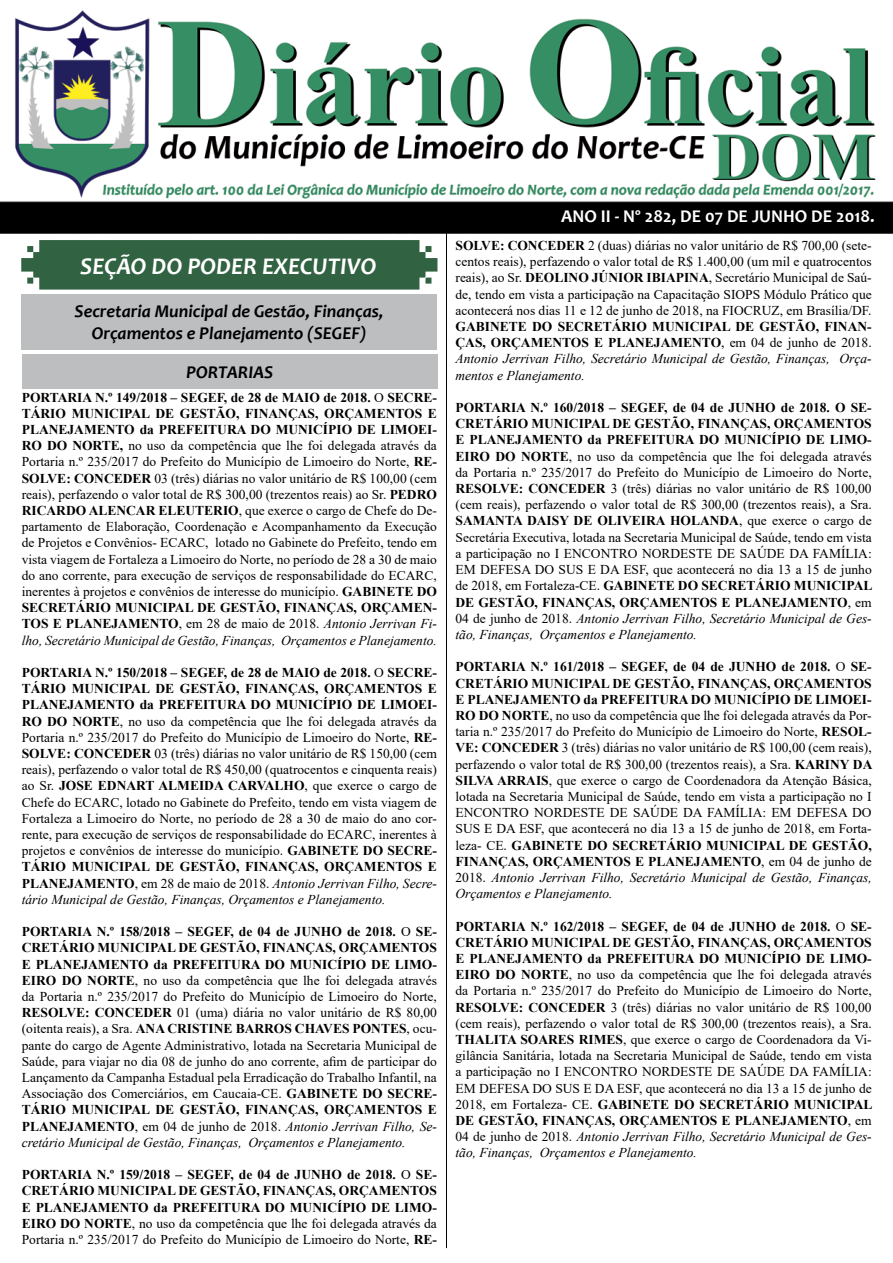
<style>
.page{position:relative;width:893px;height:1263px;background:#fff}
.page>*{position:absolute;margin:0;border:0;box-sizing:border-box;transform-origin:0 0}
.t1{font:italic 700 24px "Candara";color:#fff}
.t2{font:italic 700 18px/21.6px "Candara";color:#000;text-align:center}
.t3{font:700 18px "Candara";color:#fff}
.t4{font:13.5px/16.2px "Times New Roman";color:#000;text-align:justify}
.t5{font:700 13.5px/16.2px "Times New Roman";color:#000;text-align:justify}
.t6{font:italic 13.5px/16.2px "Times New Roman";color:#000;text-align:justify}
.s1{font-weight:700}
.s2{font-style:italic}
.s3{font-weight:400}
.s4{font-weight:700;font-style:normal}
.s5{font-style:normal}
</style>
<div class="page">
<img style="left:0;top:10px;width:893px;height:224px">
<svg style="left:21px;top:240px;width:416px;height:50px;background:#3c6a4b"></svg>
<hr style="left:446px;top:233px;width:1px;height:1015px;background:#000">
<div style="left:21px;top:294px;width:416px;height:55px;background:#bcbec0"></div>
<div style="left:22px;top:354px;width:415px;height:34px;background:#bcbec0"></div>
<h1 class="t1" style="left:80px;top:251px;width:298px">SEÇÃO DO PODER EXECUTIVO</h1>
<h2 class="t2" style="left:75px;top:300px;width:310px">Secretaria Municipal de Gestão, Finanças,<br>Orçamentos e Planejamento (SEGEF)</h2>
<h2 class="t2" style="left:186px;top:361px;width:89px">PORTARIAS</h2>
<p class="t4" style="left:22px;top:388px;width:417px"><span class="s1">PORTARIA N.º 149/2018 – SEGEF, de 28 de MAIO de 2018.</span> O <span class="s1">SECRE-TÁRIO MUNICIPAL DE GESTÃO, FINANÇAS, ORÇAMENTOS E PLANEJAMENTO da PREFEITURA DO MUNICÍPIO DE LIMOEI-RO DO NORTE,</span> no uso da competência que lhe foi delegada através da Portaria n.º 235/2017 do Prefeito do Município de Limoeiro do Norte, <span class="s1">RE-SOLVE: CONCEDER</span> 03 (três) diárias no valor unitário de R$ 100,00 (cem reais), perfazendo o valor total de R$ 300,00 (trezentos reais) ao Sr. <span class="s1">PEDRO RICARDO ALENCAR ELEUTERIO</span>, que exerce o cargo de Chefe do De&shy;partamento de Elaboração, Coordenação e Acompanhamento da Execução de Projetos e Convênios- ECARC, lotado no Gabinete do Prefeito, tendo em vista viagem de Fortaleza a Limoeiro do Norte, no período de 28 a 30 de maio do ano corrente, para execução de serviços de responsabilidade do ECARC, inerentes à projetos e convênios de interesse do município. <span class="s1">GABINETE DO SECRETÁRIO MUNICIPAL DE GESTÃO, FINANÇAS, ORÇAMEN-TOS E PLANEJAMENTO</span>, em 28 de maio de 2018. <span class="s2">Antonio Jerrivan Fi&shy;lho, Secretário Municipal de Gestão, Finanças, Orçamentos e Planejamento.</span></p>
<p class="t4" style="left:22px;top:664px;width:417px"><span class="s1">PORTARIA N.º 150/2018 – SEGEF, de 28 de MAIO de 2018.</span> O <span class="s1">SECRE-TÁRIO MUNICIPAL DE GESTÃO, FINANÇAS, ORÇAMENTOS E PLANEJAMENTO da PREFEITURA DO MUNICÍPIO DE LIMOEI-RO DO NORTE</span>, no uso da competência que lhe foi delegada através da Portaria n.º 235/2017 do Prefeito do Município de Limoeiro do Norte, <span class="s1">RE-SOLVE: CONCEDER</span> 03 (três) diárias no valor unitário de R$ 150,00 (cem reais), perfazendo o valor total de R$ 450,00 (quatrocentos e cinquenta reais) ao Sr. <span class="s1">JOSE EDNART ALMEIDA CARVALHO</span>, que exerce o cargo de Chefe do ECARC, lotado no Gabinete do Prefeito, tendo em vista viagem de Fortaleza a Limoeiro do Norte, no período de 28 a 30 de maio do ano cor&shy;rente, para execução de serviços de responsabilidade do ECARC, inerentes à projetos e convênios de interesse do município. <span class="s1">GABINETE DO SECRE-TÁRIO MUNICIPAL DE GESTÃO, FINANÇAS, ORÇAMENTOS E PLANEJAMENTO</span>, em 28 de maio de 2018. <span class="s2">Antonio Jerrivan Filho, Secre&shy;tário Municipal de Gestão, Finanças, Orçamentos e Planejamento.</span></p>
<p class="t4" style="left:22px;top:923px;width:417px"><span class="s1">PORTARIA N.º 158/2018 – SEGEF, de 04 de JUNHO de 2018.</span> O <span class="s1">SE-CRETÁRIO MUNICIPAL DE GESTÃO, FINANÇAS, ORÇAMENTOS E PLANEJAMENTO da PREFEITURA DO MUNICÍPIO DE LIMO-EIRO DO NORTE</span>, no uso da competência que lhe foi delegada através da Portaria n.º 235/2017 do Prefeito do Município de Limoeiro do Norte, <span class="s1">RESOLVE: CONCEDER</span> 01 (uma) diária no valor unitário de R$ 80,00 (oitenta reais), a Sra. <span class="s1">ANA CRISTINE BARROS CHAVES PONTES</span>, ocu&shy;pante do cargo de Agente Administrativo, lotada na Secretaria Municipal de Saúde, para viajar no dia 08 de junho do ano corrente, afim de participar do Lançamento da Campanha Estadual pela Erradicação do Trabalho Infantil, na Associação dos Comerciários, em Caucaia-CE. <span class="s1">GABINETE DO SECRE-TÁRIO MUNICIPAL DE GESTÃO, FINANÇAS, ORÇAMENTOS E PLANEJAMENTO</span>, em 04 de junho de 2018. <span class="s2">Antonio Jerrivan Filho, Se&shy;cretário Municipal de Gestão, Finanças, Orçamentos e Planejamento.</span></p>
<p class="t5" style="left:22px;top:1166px;width:417px">PORTARIA N.º 159/2018 – SEGEF, de 04 de JUNHO de 2018. <span class="s3">O</span> SE-CRETÁRIO MUNICIPAL DE GESTÃO, FINANÇAS, ORÇAMENTOS E PLANEJAMENTO da PREFEITURA DO MUNICÍPIO DE LIMO-EIRO DO NORTE<span class="s3">, no uso da competência que lhe foi delegada através da Portaria n.º 235/2017 do Prefeito do Município de Limoeiro do Norte,</span> RE-</p>
<h2 class="t3" style="left:561px;top:205px;width:315px">ANO II - Nº 282, DE 07 DE JUNHO DE 2018.</h2>
<p class="t4" style="left:455px;top:237px;width:418px"><span class="s1">SOLVE: CONCEDER</span> 2 (duas) diárias no valor unitário de R$ 700,00 (sete&shy;centos reais), perfazendo o valor total de R$ 1.400,00 (um mil e quatrocentos reais), ao Sr. <span class="s1">DEOLINO JÚNIOR IBIAPINA</span>, Secretário Municipal de Saú&shy;de, tendo em vista a participação na Capacitação SIOPS Módulo Prático que acontecerá nos dias 11 e 12 de junho de 2018, na FIOCRUZ, em Brasília/DF.</p>
<p class="t6" style="left:455px;top:318px;width:418px"><span class="s4">GABINETE DO SECRETÁRIO MUNICIPAL DE GESTÃO, FINAN-ÇAS, ORÇAMENTOS E PLANEJAMENTO</span><span class="s5">, em 04 de junho de 2018.<br></span>Antonio Jerrivan Filho, Secretário Municipal de Gestão, Finanças, Orça&shy;mentos e Planejamento.</p>
<p class="t4" style="left:455px;top:399px;width:418px"><span class="s1">PORTARIA N.º 160/2018 – SEGEF, de 04 de JUNHO de 2018. O SE-CRETÁRIO MUNICIPAL DE GESTÃO, FINANÇAS, ORÇAMENTOS E PLANEJAMENTO da PREFEITURA DO MUNICÍPIO DE LIMO-EIRO DO NORTE</span>, no uso da competência que lhe foi delegada através da Portaria n.º 235/2017 do Prefeito do Município de Limoeiro do Norte, <span class="s1">RESOLVE: CONCEDER</span> 3 (três) diárias no valor unitário de R$ 100,00 (cem reais), perfazendo o valor total de R$ 300,00 (trezentos reais), a Sra.<br><span class="s1">SAMANTA DAISY DE OLIVEIRA HOLANDA</span>, que exerce o cargo de Secretária Executiva, lotada na Secretaria Municipal de Saúde, tendo em vista a participação no I ENCONTRO NORDESTE DE SAÚDE DA FAMÍLIA:<br>EM DEFESA DO SUS E DA ESF, que acontecerá no dia 13 a 15 de junho de 2018, em Fortaleza-CE. <span class="s1">GABINETE DO SECRETÁRIO MUNICIPAL DE GESTÃO, FINANÇAS, ORÇAMENTOS E PLANEJAMENTO</span>, em 04 de junho de 2018. <span class="s2">Antonio Jerrivan Filho, Secretário Municipal de Ges&shy;tão, Finanças, Orçamentos e Planejamento.</span></p>
<p class="t4" style="left:455px;top:658px;width:418px"><span class="s1">PORTARIA N.º 161/2018 – SEGEF, de 04 de JUNHO de 2018.</span> O <span class="s1">SE-CRETÁRIO MUNICIPAL DE GESTÃO, FINANÇAS, ORÇAMENTOS E PLANEJAMENTO da PREFEITURA DO MUNICÍPIO DE LIMOEI-RO DO NORTE</span>, no uso da competência que lhe foi delegada através da Por&shy;taria n.º 235/2017 do Prefeito do Município de Limoeiro do Norte, <span class="s1">RESOL-VE: CONCEDER</span> 3 (três) diárias no valor unitário de R$ 100,00 (cem reais), perfazendo o valor total de R$ 300,00 (trezentos reais), a Sra. <span class="s1">KARINY DA SILVA ARRAIS</span>, que exerce o cargo de Coordenadora da Atenção Básica, lotada na Secretaria Municipal de Saúde, tendo em vista a participação no I ENCONTRO NORDESTE DE SAÚDE DA FAMÍLIA: EM DEFESA DO SUS E DA ESF, que acontecerá no dia 13 a 15 de junho de 2018, em Forta&shy;leza- CE. <span class="s1">GABINETE DO SECRETÁRIO MUNICIPAL DE GESTÃO, FINANÇAS, ORÇAMENTOS E PLANEJAMENTO</span>, em 04 de junho de 2018. <span class="s2">Antonio Jerrivan Filho, Secretário Municipal de Gestão, Finanças, Orçamentos e Planejamento.</span></p>
<p class="t4" style="left:455px;top:917px;width:418px"><span class="s1">PORTARIA N.º 162/2018 – SEGEF, de 04 de JUNHO de 2018.</span> O <span class="s1">SE-CRETÁRIO MUNICIPAL DE GESTÃO, FINANÇAS, ORÇAMENTOS E PLANEJAMENTO da PREFEITURA DO MUNICÍPIO DE LIMO-EIRO DO NORTE</span>, no uso da competência que lhe foi delegada através da Portaria n.º 235/2017 do Prefeito do Município de Limoeiro do Norte, <span class="s1">RESOLVE: CONCEDER</span> 3 (três) diárias no valor unitário de R$ 100,00 (cem reais), perfazendo o valor total de R$ 300,00 (trezentos reais), a Sra.<br><span class="s1">THALITA SOARES RIMES</span>, que exerce o cargo de Coordenadora da Vi&shy;gilância Sanitária, lotada na Secretaria Municipal de Saúde, tendo em vista a participação no I ENCONTRO NORDESTE DE SAÚDE DA FAMÍLIA:<br>EM DEFESA DO SUS E DA ESF, que acontecerá no dia 13 a 15 de junho de 2018, em Fortaleza- CE. <span class="s1">GABINETE DO SECRETÁRIO MUNICIPAL DE GESTÃO, FINANÇAS, ORÇAMENTOS E PLANEJAMENTO</span>, em 04 de junho de 2018. <span class="s2">Antonio Jerrivan Filho, Secretário Municipal de Ges&shy;tão, Finanças, Orçamentos e Planejamento.</span></p>
</div>
